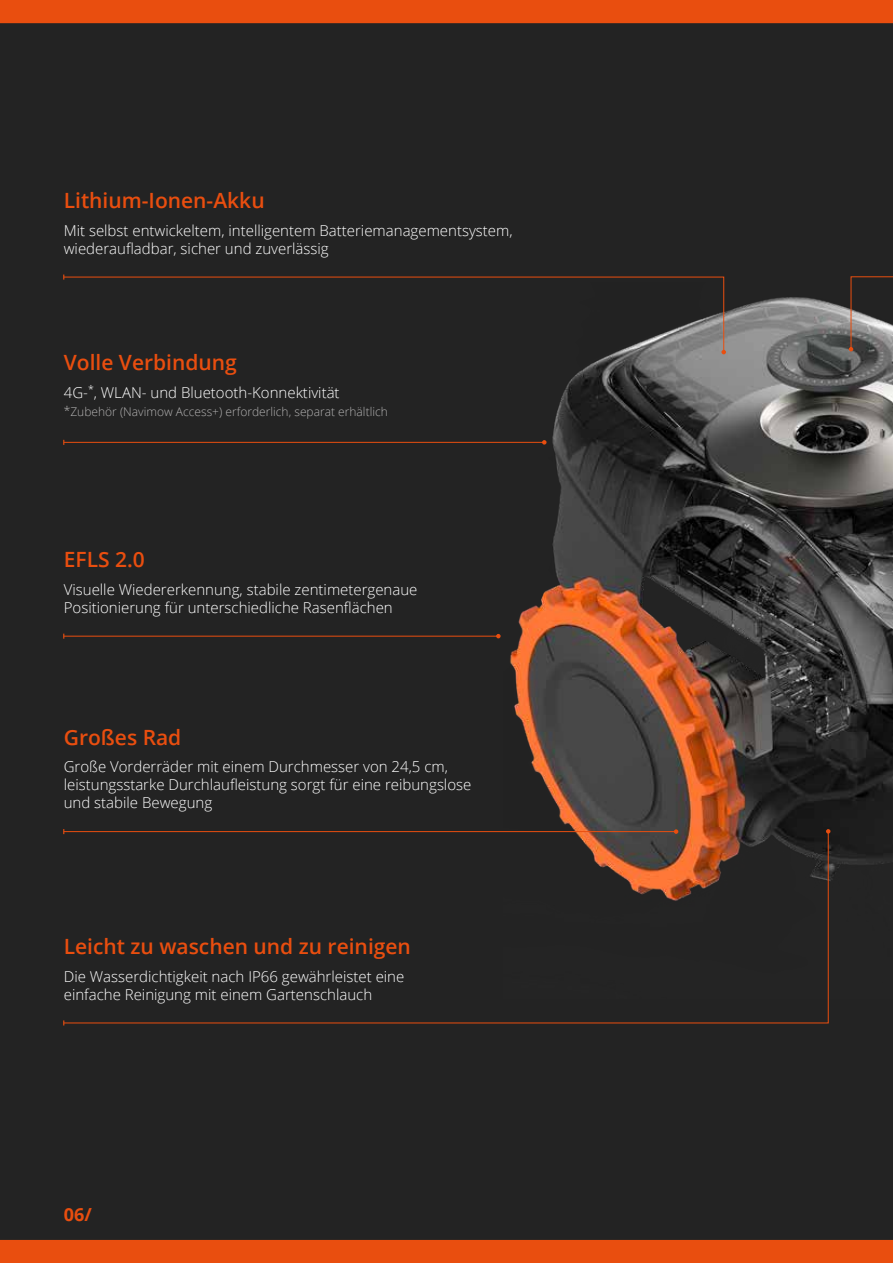
<style>
.page{position:relative;width:893px;height:1263px;background:#232323}
.page>*{position:absolute;margin:0;border:0;box-sizing:border-box;transform-origin:0 0}
.t1{font:600 21px "Open Sans";color:#e94e0f}
.t2{font:700 18px "Open Sans";color:#e94e0f}
.t3{font:300 15px/18px "Open Sans";color:#fff}
.t4{font:300 12px "Open Sans";color:#b3b2b2}
</style>
<div class="page">
<img style="left:503px;top:283px;width:390px;height:598px">
<hr style="left:64px;top:636px;width:434px;height:1px;background:#e94e0f">
<svg style="left:496px;top:634px;width:5px;height:4px"></svg>
<hr style="left:64px;top:442px;width:480px;height:1px;background:#e94e0f">
<svg style="left:542px;top:440px;width:5px;height:5px"></svg>
<svg style="left:63px;top:831px;width:766px;height:192px"></svg>
<svg style="left:826px;top:829px;width:4px;height:4px"></svg>
<svg style="left:849px;top:276px;width:44px;height:75px"></svg>
<svg style="left:64px;top:277px;width:660px;height:75px"></svg>
<svg style="left:721px;top:350px;width:5px;height:4px"></svg>
<div style="left:0;top:0;width:893px;height:23px;background:#e94e0f"></div>
<div style="left:0;top:1240px;width:893px;height:23px;background:#e94e0f"></div>
<h1 class="t1" style="left:64px;top:186px;width:202px">Lithium-Ionen-Akku</h1>
<p class="t3" style="left:64px;top:221px;width:450px">Mit selbst entwickeltem, intelligentem Batteriemanagementsystem, wiederaufladbar, sicher und zuverlässig</p>
<h1 class="t1" style="left:64px;top:348px;width:175px">Volle Verbindung</h1>
<p class="t3" style="left:64px;top:383px;width:277px">4G-<sup>*</sup>, WLAN- und Bluetooth-Konnektivität</p>
<p class="t4" style="left:64px;top:404px;width:326px">*Zubehör (Navimow Access+) erforderlich, separat erhältlich</p>
<h1 class="t1" style="left:64px;top:545px;width:83px">EFLS 2.0</h1>
<p class="t3" style="left:64px;top:580px;width:355px">Visuelle Wiedererkennung, stabile zentimetergenaue<br>Positionierung für unterschiedliche Rasenflächen</p>
<h1 class="t1" style="left:64px;top:723px;width:119px">Großes Rad</h1>
<p class="t3" style="left:64px;top:757px;width:409px">Große Vorderräder mit einem Durchmesser von 24,5 cm, leistungsstarke Durchlaufleistung sorgt für eine reibungslose und stabile Bewegung</p>
<h1 class="t1" style="left:64px;top:932px;width:349px">Leicht zu waschen und zu reinigen</h1>
<p class="t3" style="left:64px;top:967px;width:342px">Die Wasserdichtigkeit nach IP66 gewährleistet eine einfache Reinigung mit einem Gartenschlauch</p>
<p class="t2" style="left:64px;top:1202px;width:29px">06/</p>
</div>
